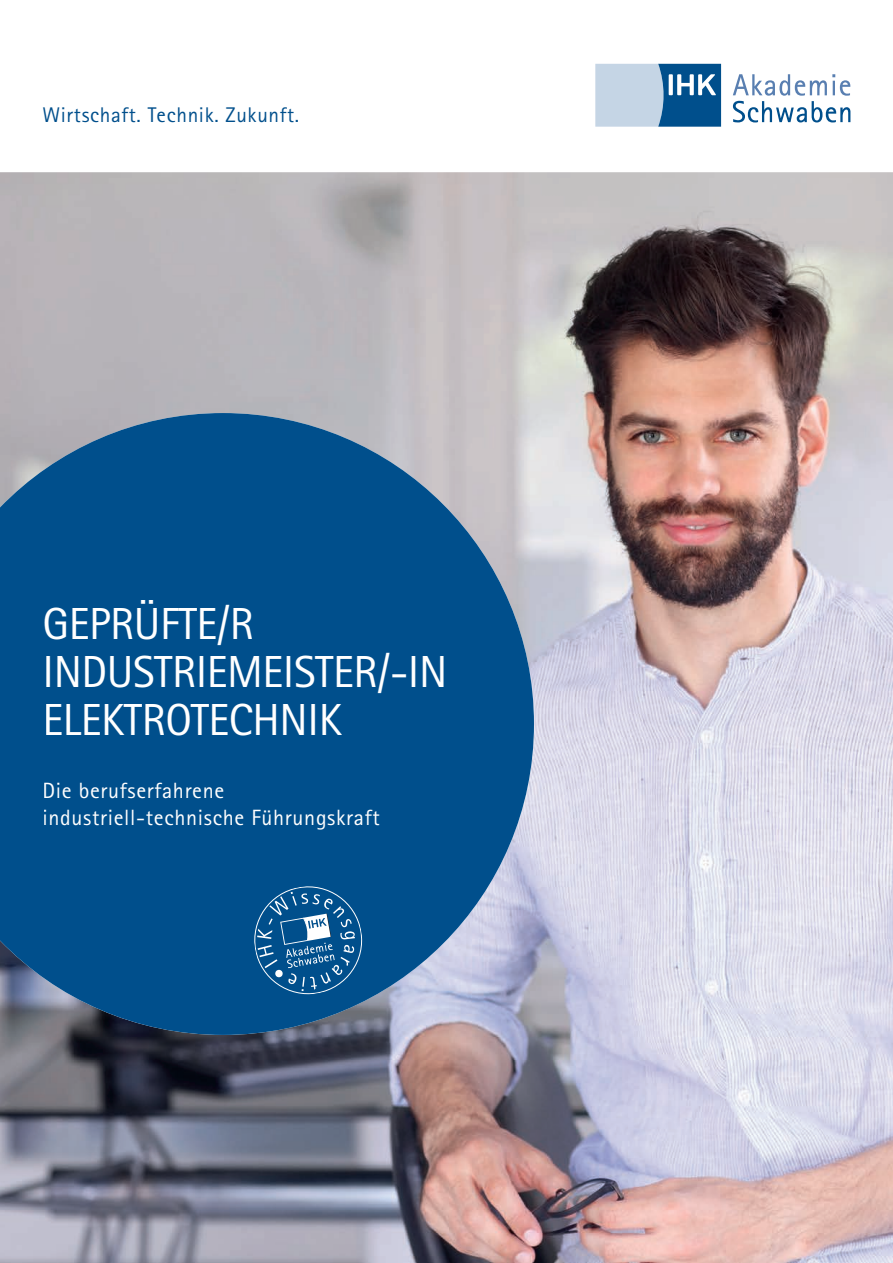
<style>
.page{position:relative;width:893px;height:1263px;background:#fff}
.page>*{position:absolute;margin:0;border:0;box-sizing:border-box;transform-origin:0 0}
.t1{font:44.85px/47.8px "Rotis Sans Serif Pro";letter-spacing:-.01em;color:#fff}
.t2{font:22.05px/27px "Rotis Sans Serif Pro";letter-spacing:.03em;color:#fff}
.t3{font:21.3px "Rotis Sans Serif Pro";letter-spacing:.03em;color:#004f8c}
</style>
<div class="page">
<img style="left:0;top:172px;width:893px;height:1091px">
<svg style="left:0;top:413px;width:534px;height:622px;background:#236295"></svg>
<div style="left:45px;top:600px;width:209px;height:45px;background:#004f8c"></div>
<div style="left:47px;top:653px;width:396px;height:40px;background:#004f8c"></div>
<div style="left:46px;top:704px;width:296px;height:31px;background:#004f8c"></div>
<div style="left:44px;top:783px;width:179px;height:15px;background:#004f8c"></div>
<div style="left:44px;top:810px;width:335px;height:20px;background:#004f8c"></div>
<svg style="left:595px;top:64px;width:126px;height:63px;background:#78a1c2"></svg>
<svg style="left:733px;top:74px;width:117px;height:48px"></svg>
<svg style="left:250px;top:881px;width:117px;height:118px;background:#21669b"></svg>
<p class="t3" style="left:43px;top:102px;width:258px">Wirtschaft. Technik. Zukunft.</p>
<h1 class="t1" style="left:43px;top:600px;width:406px">GEPRÜFTE/R<br>INDUSTRIEMEISTER/-IN<br>ELEKTROTECHNIK</h1>
<p class="t2" style="left:43px;top:777px;width:339px">Die berufserfahrene industriell-technische Führungskraft</p>
</div>
